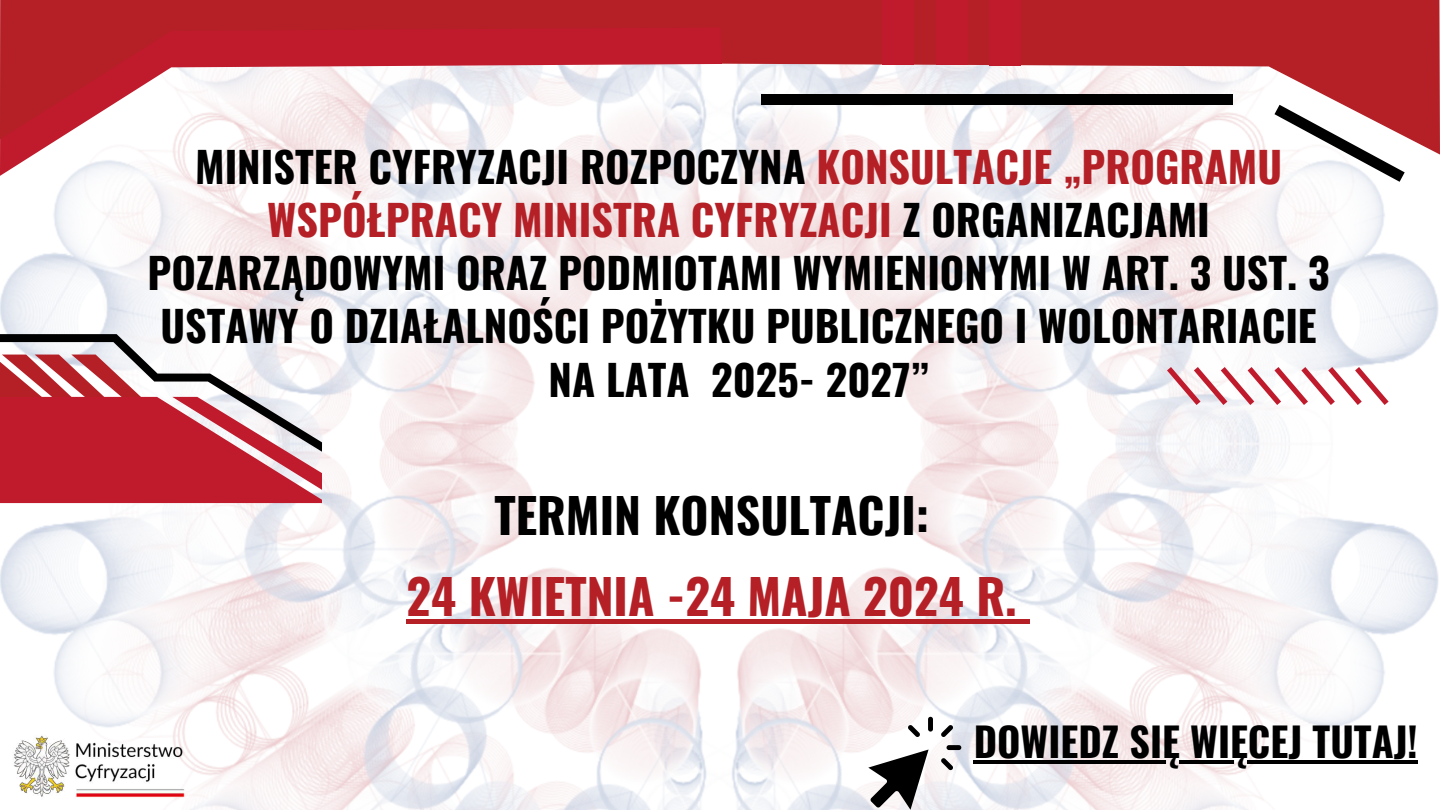
<style>
.page{position:relative;width:1440px;height:810px;background:#fff}
.page>*{position:absolute;margin:0;border:0;box-sizing:border-box;transform-origin:0 0}
.t1{font:700 48px "Oswald";color:#b42026}
.t2{font:700 48px "Oswald";color:#000}
.t3{font:700 42px/53.2px "Oswald";color:#000;text-align:center}
.t4{font:700 40px "Oswald";color:#000}
.s1{color:#b42026}
</style>
<div class="page">
<img style="left:0;top:155px;width:1439px;height:655px">
<svg style="left:0;top:334px;width:322px;height:169px"></svg>
<svg style="left:722px;top:0;width:718px;height:155px;fill:#b42026"></svg>
<svg style="left:0;top:139px;width:722px;height:37px"></svg>
<svg style="left:0;top:0;width:722px;height:139px"></svg>
<svg style="left:1274px;top:105px;width:131px;height:77px"></svg>
<div style="left:761px;top:94px;width:472px;height:11px;background:#000"></div>
<div style="left:882px;top:0;width:31px;height:65px;background:#bf1b2c"></div>
<div style="left:937px;top:0;width:31px;height:65px;background:#bf1b2c"></div>
<div style="left:990px;top:0;width:31px;height:65px;background:#bf1b2c"></div>
<svg style="left:1162px;top:361px;width:232px;height:50px"></svg>
<img style="left:0;top:722px;width:197px;height:88px">
<svg style="left:868px;top:750px;width:61px;height:60px"></svg>
<svg style="left:941px;top:725px;width:12px;height:12px"></svg>
<svg style="left:908px;top:725px;width:12px;height:12px"></svg>
<svg style="left:941px;top:758px;width:12px;height:12px"></svg>
<div style="left:947px;top:745px;width:14px;height:5px;background:#000;border-radius:2px"></div>
<div style="left:928px;top:717px;width:5px;height:15px;background:#000;border-radius:2px"></div>
<div style="left:407px;top:619px;width:610px;height:5px;background:#b42026"></div>
<div style="left:1017px;top:619px;width:12px;height:5px;background:#b42026"></div>
<hr style="left:974px;top:760px;width:444px;height:4px;background:#000">
<p class="t3" style="left:147px;top:138px;width:1184px">MINISTER CYFRYZACJI ROZPOCZYNA <span class="s1">KONSULTACJE „PROGRAMU WSPÓŁPRACY MINISTRA CYFRYZACJI</span> Z ORGANIZACJAMI POZARZĄDOWYMI ORAZ PODMIOTAMI WYMIENIONYMI W ART. 3 UST. 3<br>USTAWY O DZIAŁALNOŚCI POŻYTKU PUBLICZNEGO I WOLONTARIACIE NA LATA 2025- 2027”</p>
<p class="t2" style="left:494px;top:478px;width:436px">TERMIN KONSULTACJI:</p>
<p class="t1" style="left:407px;top:559px;width:612px">24 KWIETNIA -24 MAJA 2024 R.</p>
<p class="t4" style="left:974px;top:710px;width:446px">DOWIEDZ SIĘ WIĘCEJ TUTAJ!</p>
</div>
